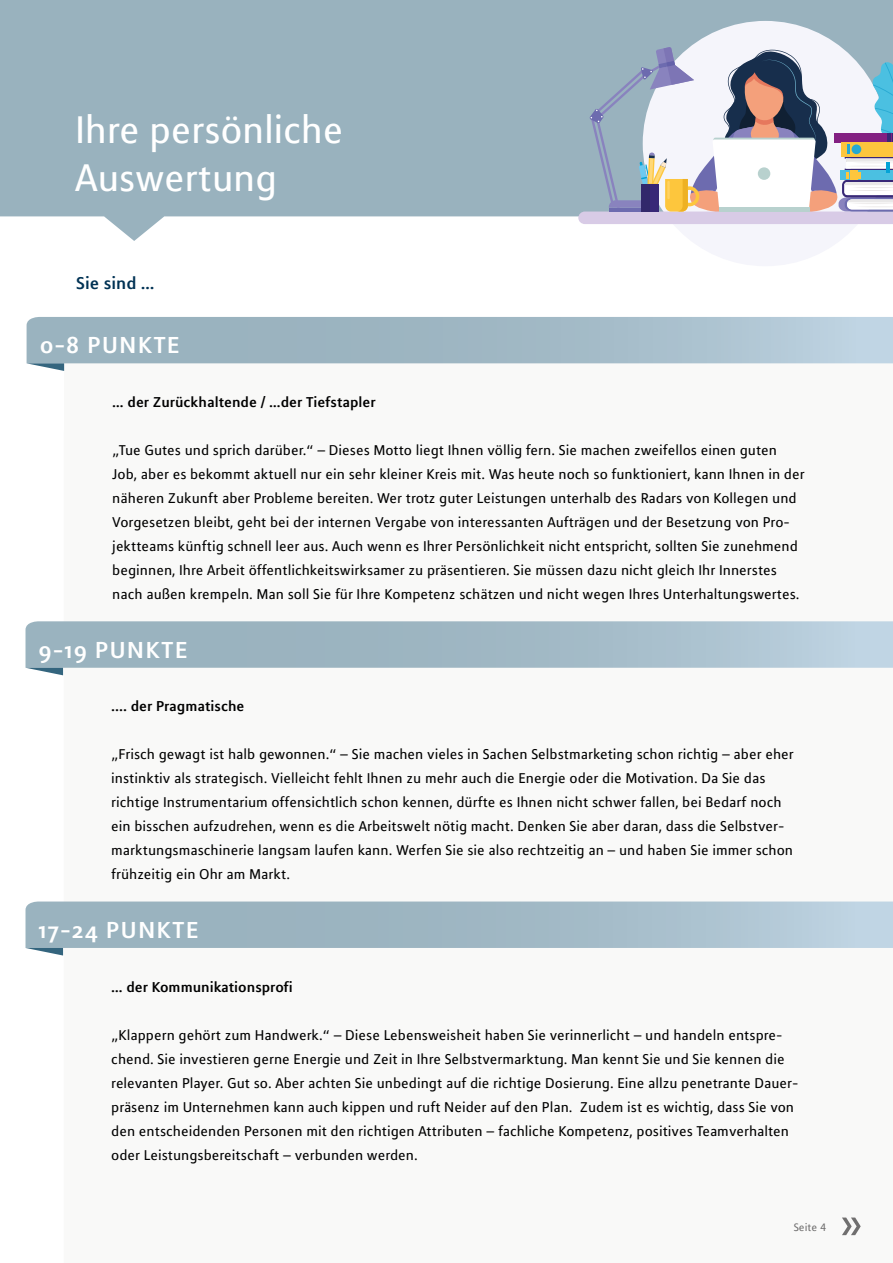
<style>
.page{position:relative;width:893px;height:1263px;background:#fff}
.page>*{position:absolute;margin:0;border:0;box-sizing:border-box;transform-origin:0 0}
.t1{font:54px "MLPOT";color:#706f6f}
.t2{font:42.75px/47.8px "MLPOT";letter-spacing:-.01em;color:#fff}
.t3{font:700 25.5px "MLPOT Caps";letter-spacing:.04em;color:#fff}
.t4{font:700 18.75px "MLPOT";color:#003254}
.t5{font:15.75px/24px "MLPOT";color:#000}
.t6{font:700 15.75px "MLPOT";color:#000}
.t7{font:12px "MLPOT";color:#706f6f}
</style>
<div class="page">
<svg style="left:0;top:0;width:893px;height:241px;background:#a3bac4"></svg>
<svg style="left:27px;top:317px;width:866px;height:54px;background:#afc3ce"></svg>
<div style="left:643px;top:21px;width:245px;height:245px;background:#f5f5fb;border-radius:50%"></div>
<svg style="left:578px;top:47px;width:315px;height:177px"></svg>
<svg style="left:26px;top:621px;width:867px;height:54px;background:#afc3ce"></svg>
<svg style="left:26px;top:901px;width:867px;height:54px;background:#afc3ce"></svg>
<h2 class="t2" style="left:75px;top:106px;width:270px">Ihre persönliche<br>Auswertung</h2>
<p class="t4" style="left:76px;top:272px;width:80px">Sie sind …</p>
<h3 class="t3" style="left:39px;top:331px;width:142px">0-8 PUNKTE</h3>
<p class="t6" style="left:112px;top:393px;width:265px">… der Zurückhaltende / …der Tiefstapler</p>
<p class="t5" style="left:112px;top:438px;width:694px">„Tue Gutes und sprich darüber.“ – Dieses Motto liegt Ihnen völlig fern. Sie machen zweifellos einen guten Job, aber es bekommt aktuell nur ein sehr kleiner Kreis mit. Was heute noch so funktioniert, kann Ihnen in der näheren Zukunft aber Probleme bereiten. Wer trotz guter Leistungen unterhalb des Radars von Kollegen und Vorgesetzen bleibt, geht bei der internen Vergabe von interessanten Aufträgen und der Besetzung von Pro&shy;jektteams künftig schnell leer aus. Auch wenn es Ihrer Persönlichkeit nicht entspricht, sollten Sie zunehmend beginnen, Ihre Arbeit öffentlichkeitswirksamer zu präsentieren. Sie müssen dazu nicht gleich Ihr Innerstes nach außen krempeln. Man soll Sie für Ihre Kompetenz schätzen und nicht wegen Ihres Unterhaltungswertes.</p>
<h3 class="t3" style="left:38px;top:635px;width:151px">9-19 PUNKTE</h3>
<p class="t6" style="left:111px;top:697px;width:135px">.... der Pragmatische</p>
<p class="t5" style="left:111px;top:742px;width:684px">„Frisch gewagt ist halb gewonnen.“ – Sie machen vieles in Sachen Selbstmarketing schon richtig – aber eher instinktiv als strategisch. Vielleicht fehlt Ihnen zu mehr auch die Energie oder die Motivation. Da Sie das richtige Instrumentarium offensichtlich schon kennen, dürfte es Ihnen nicht schwer fallen, bei Bedarf noch ein bisschen aufzudrehen, wenn es die Arbeitswelt nötig macht. Denken Sie aber daran, dass die Selbstver&shy;marktungsmaschinerie langsam laufen kann. Werfen Sie sie also rechtzeitig an – und haben Sie immer schon frühzeitig ein Ohr am Markt.</p>
<h3 class="t3" style="left:38px;top:915px;width:162px">17-24 PUNKTE</h3>
<p class="t6" style="left:111px;top:977px;width:183px">… der Kommunikationsprofi</p>
<p class="t5" style="left:111px;top:1022px;width:689px">„Klappern gehört zum Handwerk.“ – Diese Lebensweisheit haben Sie verinnerlicht – und handeln entspre&shy;chend. Sie investieren gerne Energie und Zeit in Ihre Selbstvermarktung. Man kennt Sie und Sie kennen die relevanten Player. Gut so. Aber achten Sie unbedingt auf die richtige Dosierung. Eine allzu penetrante Dauer&shy;präsenz im Unternehmen kann auch kippen und ruft Neider auf den Plan. Zudem ist es wichtig, dass Sie von den entscheidenden Personen mit den richtigen Attributen – fachliche Kompetenz, positives Teamverhalten oder Leistungsbereitschaft – verbunden werden.</p>
<p class="t7" style="left:794px;top:1220px;width:34px">Seite 4</p>
<h1 class="t1" style="left:839px;top:1194px;width:27px">»</h1>
</div>
